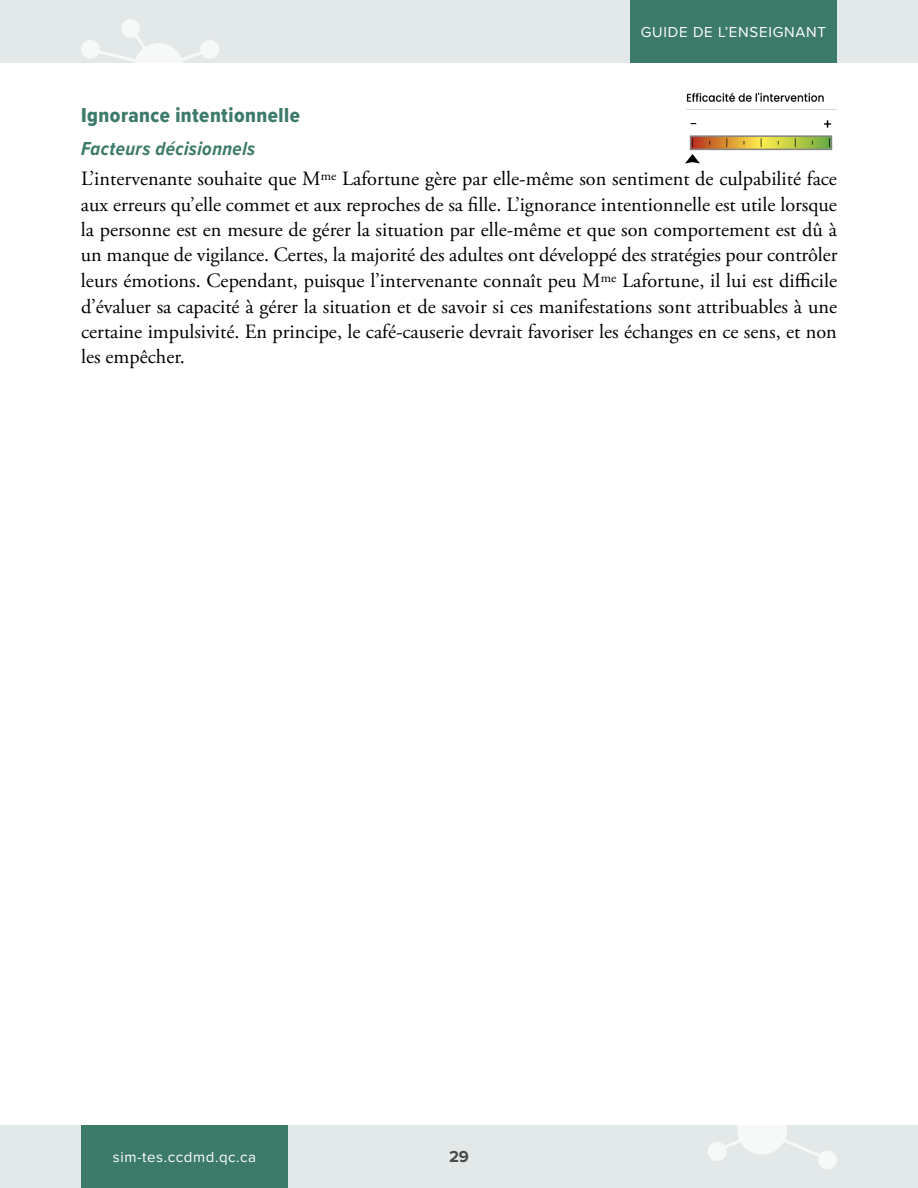
<style>
.page{position:relative;width:918px;height:1188px;background:#fff}
.page>*{position:absolute;margin:0;border:0;box-sizing:border-box;transform-origin:0 0}
.t1{font:21px "Proxima Nova Cond Extrabld";letter-spacing:.025em;color:#3c7a69}
.P_-_0{font:20.25px/25.5px "Adobe Garamond Pro";color:#000;text-align:justify}
.t2{font:italic 700 19.5px "Proxima Nova Cond";letter-spacing:.02em;color:#3c7a69}
.t3{font:700 16.5px "Proxima Nova";color:#4a4a49}
.t4{font:15px "Proxima Nova";letter-spacing:.05em;color:#fff}
</style>
<div class="page">
<div style="left:0;top:0;width:918px;height:63px;background:#e3e8e8"></div>
<div style="left:0;top:1125px;width:918px;height:63px;background:#e3e8e8"></div>
<div style="left:81px;top:1125px;width:207px;height:63px;background:#3c7a69"></div>
<div style="left:630px;top:0;width:207px;height:63px;background:#3c7a69"></div>
<div style="left:737px;top:1105px;width:50px;height:50px;background:#f7f9f9;border-radius:50%"></div>
<div style="left:818px;top:1151px;width:19px;height:18px;background:#f7f9f9;border-radius:50%"></div>
<div style="left:708px;top:1142px;width:19px;height:19px;background:#f7f9f9;border-radius:50%"></div>
<svg style="left:770px;top:1138px;width:50px;height:19px"></svg>
<svg style="left:720px;top:1134px;width:32px;height:19px"></svg>
<div style="left:134px;top:43px;width:50px;height:50px;background:#fff;border-radius:50%"></div>
<div style="left:200px;top:40px;width:19px;height:19px;background:#f7f9f9;border-radius:50%"></div>
<div style="left:121px;top:19px;width:19px;height:19px;background:#f7f9f9;border-radius:50%"></div>
<div style="left:81px;top:40px;width:19px;height:19px;background:#f7f9f9;border-radius:50%"></div>
<svg style="left:172px;top:47px;width:43px;height:15px"></svg>
<svg style="left:92px;top:25px;width:59px;height:38px"></svg>
<img style="left:685px;top:92px;width:152px;height:72px">
<p class="t4" style="left:641px;top:20px;width:187px">GUIDE DE L’ENSEIGNANT</p>
<h5 class="t1" style="left:81px;top:100px;width:220px">Ignorance intentionnelle</h5>
<h6 class="t2" style="left:81px;top:134px;width:176px">Facteurs décisionnels</h6>
<p class="P_-_0" style="left:81px;top:167px;width:758px">L’intervenante souhaite que M<sup>me</sup> Lafortune gère par elle-même son sentiment de culpabilité face aux erreurs qu’elle commet et aux reproches de sa fille. L’ignorance intentionnelle est utile lorsque la personne est en mesure de gérer la situation par elle-même et que son comportement est dû à un manque de vigilance. Certes, la majorité des adultes ont développé des stratégies pour contrôler leurs émotions. Cependant, puisque l’intervenante connaît peu M<sup>me</sup> Lafortune, il lui est difficile d’évaluer sa capacité à gérer la situation et de savoir si ces manifestations sont attribuables à une certaine impulsivité. En principe, le café-causerie devrait favoriser les échanges en ce sens, et non les empêcher.</p>
<p class="t4" style="left:113px;top:1145px;width:145px">sim-tes.ccdmd.qc.ca</p>
<p class="t3" style="left:449px;top:1144px;width:21px">29</p>
</div>
